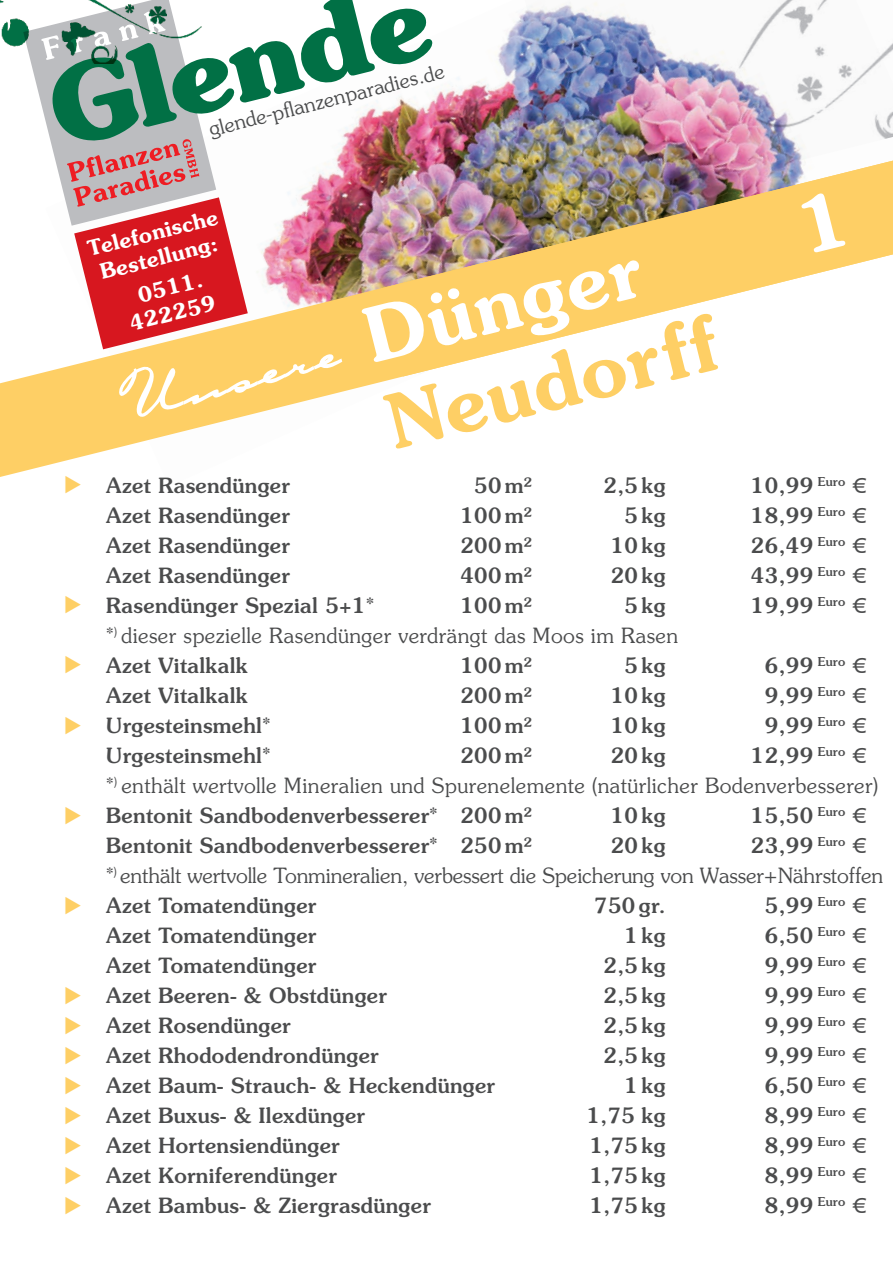
<style>
.page{position:relative;width:893px;height:1263px;background:#fff}
.page>*{position:absolute;margin:0;border:0;box-sizing:border-box;transform-origin:0 0}
.t1{font:600 75px "Souvenir";color:#fecf65}
.t2{font:600 75px "Souvenir";color:#fff}
.t3{font:500 21px "Souvenir";letter-spacing:.02em;color:#4b4c4d}
.t4{font:300 21px "Souvenir";letter-spacing:.02em;color:#4b4c4d}
.t5{font:300 21px "Souvenir";letter-spacing:-.005em;color:#4b4c4d}
.t6{font:600 21px/25.5px "Souvenir";color:#fff;text-align:center}
.t7{font:300 20.4px "Souvenir";color:#4b4c4d}
</style>
<div class="page">
<img style="left:432px;top:14px;width:92px;height:147px">
<img style="left:0;top:0;width:23px;height:47px">
<svg style="left:0;top:377px;width:236px;height:100px;fill:#fecf65"></svg>
<img style="left:524px;top:0;width:369px;height:161px">
<img style="left:432px;top:161px;width:461px;height:209px">
<img style="left:23px;top:0;width:409px;height:418px">
<div style="left:799px;top:190px;width:47px;height:63px;background:#fecf65"></div>
<svg style="left:66px;top:476px;width:15px;height:1px"></svg>
<p class="t7" style="left:206px;top:117px;width:243px;rotate:-14deg">glende-pfl anzenparadies.de</p>
<p class="t6" style="left:85px;top:237px;width:135px;rotate:-14deg">Telefonische<br>Bestellung:</p>
<p class="t6" style="left:135px;top:283px;width:67px;rotate:-14deg">0511.</p>
<p class="t6" style="left:127px;top:311px;width:89px;rotate:-14deg">422259</p>
<p class="t2" style="left:355px;top:290px;width:284px;rotate:-14deg">Dünger</p>
<p class="t1" style="left:376px;top:376px;width:340px;rotate:-14deg">Neudorff</p>
<p class="t3" style="left:106px;top:472px;width:185px">Azet Rasendünger</p>
<p class="t3" style="left:474px;top:472px;width:59px">50 m²</p>
<p class="t3" style="left:604px;top:472px;width:63px">2,5 kg</p>
<p class="t3" style="left:751px;top:472px;width:110px">10,99 <sup>Euro</sup> €</p>
<p class="t3" style="left:106px;top:502px;width:185px">Azet Rasendünger</p>
<p class="t3" style="left:460px;top:502px;width:73px">100 m²</p>
<p class="t3" style="left:625px;top:502px;width:42px">5kg</p>
<p class="t3" style="left:751px;top:502px;width:110px">18,99 <sup>Euro</sup> €</p>
<p class="t3" style="left:106px;top:532px;width:185px">Azet Rasendünger</p>
<p class="t3" style="left:460px;top:532px;width:73px">200 m²</p>
<p class="t3" style="left:611px;top:532px;width:56px">10 kg</p>
<p class="t3" style="left:751px;top:532px;width:110px">26,49 <sup>Euro</sup> €</p>
<p class="t3" style="left:106px;top:562px;width:185px">Azet Rasendünger</p>
<p class="t3" style="left:460px;top:562px;width:73px">400 m²</p>
<p class="t3" style="left:611px;top:562px;width:56px">20 kg</p>
<p class="t3" style="left:751px;top:562px;width:110px">43,99 <sup>Euro</sup> €</p>
<p class="t3" style="left:106px;top:592px;width:269px">Rasendünger Spezial 5+1*</p>
<p class="t3" style="left:460px;top:592px;width:73px">100 m²</p>
<p class="t3" style="left:625px;top:592px;width:42px">5kg</p>
<p class="t3" style="left:751px;top:592px;width:110px">19,99 <sup>Euro</sup> €</p>
<p class="t4" style="left:106px;top:622px;width:573px">*<sup>)</sup> dieser spezielle Rasendünger verdrängt das Moos im Rasen</p>
<p class="t3" style="left:106px;top:652px;width:143px">Azet Vitalkalk</p>
<p class="t3" style="left:460px;top:652px;width:73px">100 m²</p>
<p class="t3" style="left:625px;top:652px;width:42px">5kg</p>
<p class="t3" style="left:765px;top:652px;width:96px">6,99 <sup>Euro</sup> €</p>
<p class="t3" style="left:106px;top:682px;width:143px">Azet Vitalkalk</p>
<p class="t3" style="left:460px;top:682px;width:73px">200 m²</p>
<p class="t3" style="left:611px;top:682px;width:56px">10 kg</p>
<p class="t3" style="left:765px;top:682px;width:96px">9,99 <sup>Euro</sup> €</p>
<p class="t3" style="left:106px;top:712px;width:166px">Urgesteinsmehl*</p>
<p class="t3" style="left:460px;top:712px;width:73px">100 m²</p>
<p class="t3" style="left:611px;top:712px;width:56px">10 kg</p>
<p class="t3" style="left:765px;top:712px;width:96px">9,99 <sup>Euro</sup> €</p>
<p class="t3" style="left:106px;top:742px;width:166px">Urgesteinsmehl*</p>
<p class="t3" style="left:460px;top:742px;width:73px">200 m²</p>
<p class="t3" style="left:611px;top:742px;width:56px">20 kg</p>
<p class="t3" style="left:751px;top:742px;width:110px">12,99 <sup>Euro</sup> €</p>
<p class="t4" style="left:106px;top:772px;width:773px">*<sup>)</sup> enthält wertvolle Mineralien und Spurenelemente (natürlicher Bodenverbesserer)</p>
<p class="t3" style="left:106px;top:802px;width:427px">Bentonit Sandbodenverbesserer* 200 m²</p>
<p class="t3" style="left:611px;top:802px;width:56px">10 kg</p>
<p class="t3" style="left:751px;top:802px;width:110px">15,50 <sup>Euro</sup> €</p>
<p class="t3" style="left:106px;top:832px;width:427px">Bentonit Sandbodenverbesserer* 250 m²</p>
<p class="t3" style="left:611px;top:832px;width:56px">20 kg</p>
<p class="t3" style="left:751px;top:832px;width:110px">23,99 <sup>Euro</sup> €</p>
<p class="t5" style="left:106px;top:862px;width:778px">*<sup>)</sup> enthält wertvolle Tonmineralien, verbessert die Speicherung von Wasser+Nährstoffen</p>
<p class="t3" style="left:106px;top:892px;width:211px">Azet Tomatendünger</p>
<p class="t3" style="left:594px;top:892px;width:73px">750 gr.</p>
<p class="t3" style="left:765px;top:892px;width:96px">5,99 <sup>Euro</sup> €</p>
<p class="t3" style="left:106px;top:922px;width:211px">Azet Tomatendünger</p>
<p class="t3" style="left:625px;top:922px;width:42px">1kg</p>
<p class="t3" style="left:765px;top:922px;width:96px">6,50 <sup>Euro</sup> €</p>
<p class="t3" style="left:106px;top:952px;width:211px">Azet Tomatendünger</p>
<p class="t3" style="left:604px;top:952px;width:63px">2,5 kg</p>
<p class="t3" style="left:765px;top:952px;width:96px">9,99 <sup>Euro</sup> €</p>
<p class="t3" style="left:106px;top:982px;width:282px">Azet Beeren- &amp; Obstdünger</p>
<p class="t3" style="left:604px;top:982px;width:63px">2,5 kg</p>
<p class="t3" style="left:765px;top:982px;width:96px">9,99 <sup>Euro</sup> €</p>
<p class="t3" style="left:106px;top:1012px;width:186px">Azet Rosendünger</p>
<p class="t3" style="left:604px;top:1012px;width:63px">2,5 kg</p>
<p class="t3" style="left:765px;top:1012px;width:96px">9,99 <sup>Euro</sup> €</p>
<p class="t3" style="left:106px;top:1042px;width:274px">Azet Rhododendrondünger</p>
<p class="t3" style="left:604px;top:1042px;width:63px">2,5 kg</p>
<p class="t3" style="left:765px;top:1042px;width:96px">9,99 <sup>Euro</sup> €</p>
<p class="t3" style="left:106px;top:1072px;width:390px">Azet Baum- Strauch- &amp; Heckendünger</p>
<p class="t3" style="left:625px;top:1072px;width:42px">1kg</p>
<p class="t3" style="left:765px;top:1072px;width:96px">6,50 <sup>Euro</sup> €</p>
<p class="t3" style="left:106px;top:1102px;width:260px">Azet Buxus- &amp; Ilexdünger</p>
<p class="t3" style="left:587px;top:1102px;width:80px">1,75 kg</p>
<p class="t3" style="left:765px;top:1102px;width:96px">8,99 <sup>Euro</sup> €</p>
<p class="t3" style="left:106px;top:1132px;width:235px">Azet Hortensiendünger</p>
<p class="t3" style="left:590px;top:1132px;width:77px">1,75 kg</p>
<p class="t3" style="left:765px;top:1132px;width:96px">8,99 <sup>Euro</sup> €</p>
<p class="t3" style="left:106px;top:1162px;width:232px">Azet Korniferendünger</p>
<p class="t3" style="left:590px;top:1162px;width:77px">1,75 kg</p>
<p class="t3" style="left:765px;top:1162px;width:96px">8,99 <sup>Euro</sup> €</p>
<p class="t3" style="left:106px;top:1192px;width:326px">Azet Bambus- &amp; Ziergrasdünger</p>
<p class="t3" style="left:590px;top:1192px;width:77px">1,75 kg</p>
<p class="t3" style="left:765px;top:1192px;width:96px">8,99 <sup>Euro</sup> €</p>
</div>
